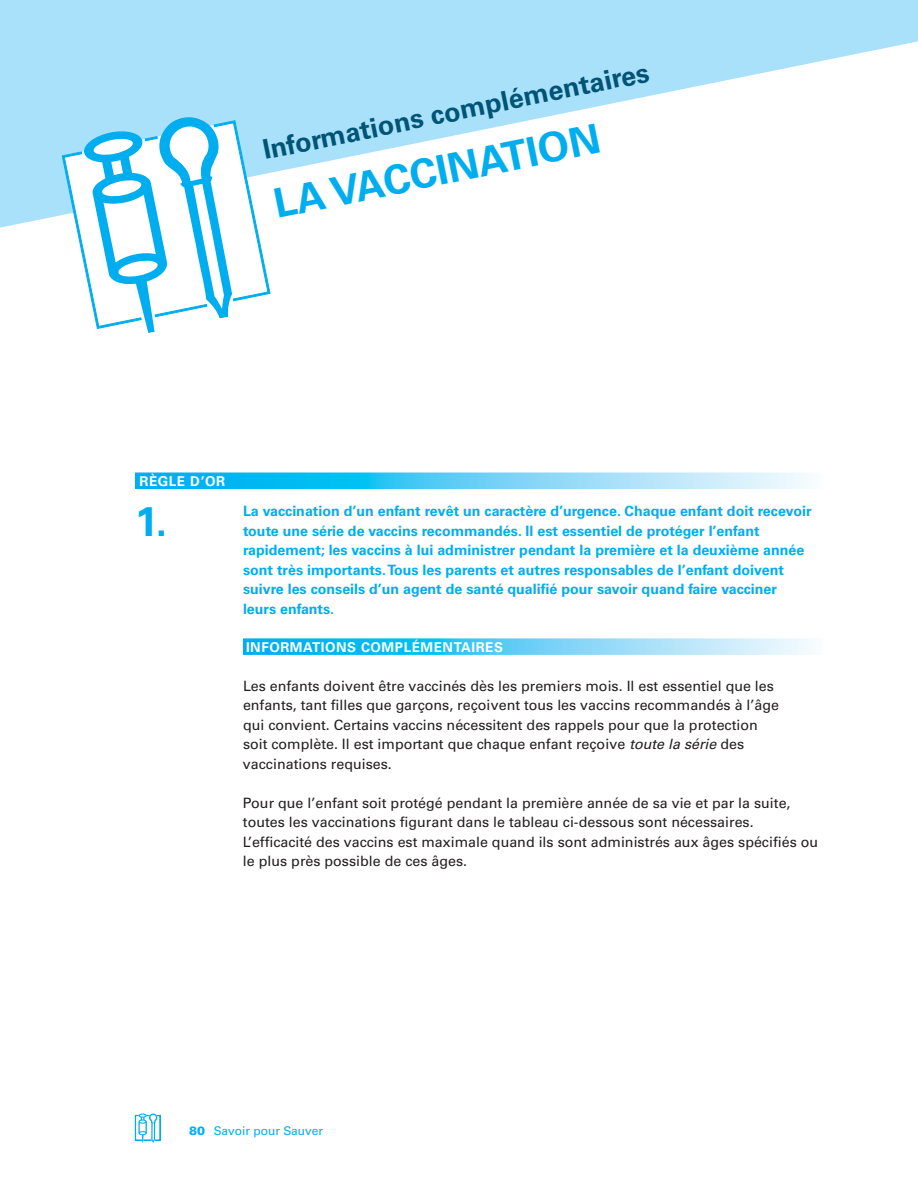
<style>
.page{position:relative;width:918px;height:1188px;background:#fff}
.page>*{position:absolute;margin:0;border:0;box-sizing:border-box;transform-origin:0 0}
.t1{font:700 41.25px "Univers";color:#00aeef}
.t2{font:700 40.5px "Univers";color:#00aeef}
.t3{font:700 27px "Univers";color:#005476}
.t4{font:14.25px/19.5px "Univers";color:#231f20}
.t5{font:700 14.25px/19.5px "Univers";color:#00aeef}
.t6{font:700 13.5px "Univers";letter-spacing:.04em;color:#fff}
.t7{font:12px "Univers";color:#00aeef}
.s1{font-style:italic}
.s2{font-weight:900}
</style>
<div class="page">
<svg style="left:135px;top:1113px;width:25px;height:29px"></svg>
<svg style="left:0;top:0;width:918px;height:228px;fill:#aae1fa"></svg>
<svg style="left:61px;top:116px;width:210px;height:217px"></svg>
<svg style="left:135px;top:472px;width:673px;height:17px;background:#67d1f6"></svg>
<svg style="left:243px;top:638px;width:567px;height:17px;background:#67d1f6"></svg>
<h3 class="t3" style="left:261px;top:139px;width:395px;rotate:-11deg">Informations complémentaires</h3>
<h2 class="t2" style="left:271px;top:188px;width:334px;rotate:-11deg">LA VACCINATION</h2>
<p class="t6" style="left:140px;top:476px;width:87px">RÈGLE D’OR</p>
<h1 class="t1" style="left:135px;top:506px;width:34px">1.</h1>
<p class="t5" style="left:243px;top:503px;width:570px">La vaccination d’un enfant revêt un caractère d’urgence. Chaque enfant doit recevoir toute une série de vaccins recommandés. Il est essentiel de protéger l’enfant rapidement; les vaccins à lui administrer pendant la première et la deuxième année sont très importants. Tous les parents et autres responsables de l’enfant doivent suivre les conseils d’un agent de santé qualifié pour savoir quand faire vacciner leurs enfants.</p>
<p class="t6" style="left:246px;top:642px;width:259px">INFORMATIONS COMPLÉMENTAIRES</p>
<p class="t4" style="left:243px;top:677px;width:538px">Les enfants doivent être vaccinés dès les premiers mois. Il est essentiel que les enfants, tant filles que garçons, reçoivent tous les vaccins recommandés à l’âge qui convient. Certains vaccins nécessitent des rappels pour que la protection soit complète. Il est important que chaque enfant reçoive <span class="s1">toute la série</span> des vaccinations requises.</p>
<p class="t4" style="left:243px;top:794px;width:577px">Pour que l’enfant soit protégé pendant la première année de sa vie et par la suite, toutes les vaccinations figurant dans le tableau ci-dessous sont nécessaires.<br>L’efficacité des vaccins est maximale quand ils sont administrés aux âges spécifiés ou le plus près possible de ces âges.</p>
<p class="t7" style="left:189px;top:1126px;width:136px"><span class="s2">80</span> Savoir pour Sauver</p>
</div>
